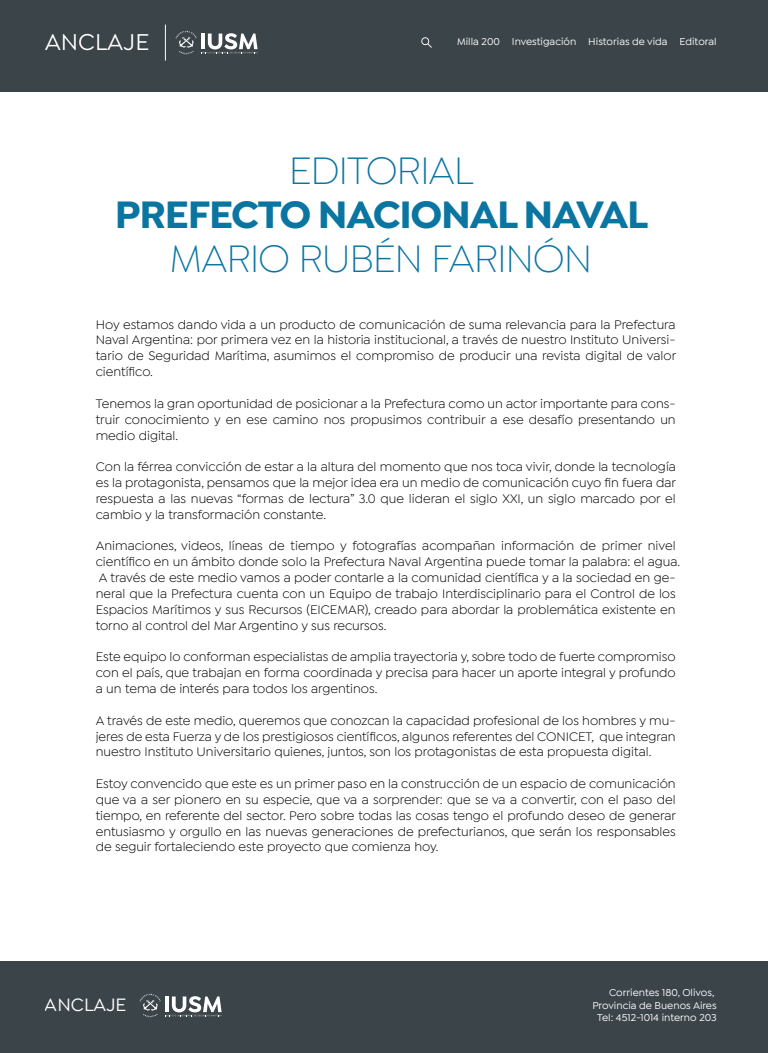
<style>
.page{position:relative;width:768px;height:1053px;background:#fff}
.page>*{position:absolute;margin:0;border:0;box-sizing:border-box;transform-origin:0 0}
.t1{font:300 40.76px "Isidora Sans";letter-spacing:-.03em;color:#0b75a1}
.t2{font:700 40.76px "Isidora Sans";letter-spacing:-.03em;color:#0b75a1}
.t3{font:500 24.44px "Isidora Sans";color:#fff}
.t4{font:500 19.08px "Isidora Sans";color:#fff}
.t5{font:13.2px/15.8px "Isidora Sans";color:#000;text-align:justify}
.t6{font:500 10.6px/12.7px "Isidora Sans";color:#fff;text-align:right}
</style>
<div class="page">
<div style="left:0;top:962px;width:768px;height:91px;background:#3b4449"></div>
<svg style="left:140px;top:994px;width:82px;height:23px"></svg>
<div style="left:0;top:0;width:768px;height:92px;background:#3b4449"></div>
<svg style="left:421px;top:37px;width:11px;height:11px"></svg>
<hr style="left:165px;top:25px;width:1px;height:36px;background:#fff">
<svg style="left:176px;top:31px;width:82px;height:23px"></svg>
<h2 class="t3" style="left:45px;top:28px;width:106px">ANCLAJE</h2>
<p class="t6" style="left:457px;top:36px;width:261px">Milla 200 Investigación Historias de vida Editoral</p>
<h1 class="t1" style="left:289px;top:148px;width:187px">EDITORIAL</h1>
<h1 class="t2" style="left:115px;top:189px;width:535px">PREFECTO NACIONAL NAVAL</h1>
<h1 class="t1" style="left:170px;top:236px;width:424px">MARIO RUBÉN FARINÓN</h1>
<p class="t5" style="left:96px;top:316px;width:582px">Hoy estamos dando vida a un producto de comunicación de suma relevancia para la Prefectura Naval Argentina: por primera vez en la historia institucional, a través de nuestro Instituto Universi&shy;tario de Seguridad Marítima, asumimos el compromiso de producir una revista digital de valor científico.</p>
<p class="t5" style="left:96px;top:395px;width:582px">Tenemos la gran oportunidad de posicionar a la Prefectura como un actor importante para cons&shy;truir conocimiento y en ese camino nos propusimos contribuir a ese desafío presentando un medio digital.</p>
<p class="t5" style="left:96px;top:459px;width:582px">Con la férrea convicción de estar a la altura del momento que nos toca vivir, donde la tecnología es la protagonista, pensamos que la mejor idea era un medio de comunicación cuyo fin fuera dar respuesta a las nuevas “formas de lectura” 3.0 que lideran el siglo XXI, un siglo marcado por el cambio y la transformación constante.</p>
<p class="t5" style="left:96px;top:538px;width:586px;text-align:left">Animaciones, videos, líneas de tiempo y fotografías acompañan información de primer nivel científico en un ámbito donde solo la Prefectura Naval Argentina puede tomar la palabra: el agua.<br>A través de este medio vamos a poder contarle a la comunidad científica y a la sociedad en ge&shy;neral que la Prefectura cuenta con un Equipo de trabajo Interdisciplinario para el Control de los Espacios Marítimos y sus Recursos (EICEMAR), creado para abordar la problemática existente en torno al control del Mar Argentino y sus recursos.</p>
<p class="t5" style="left:96px;top:649px;width:581px">Este equipo lo conforman especialistas de amplia trayectoria y, sobre todo de fuerte compromiso con el país, que trabajan en forma coordinada y precisa para hacer un aporte integral y profundo a un tema de interés para todos los argentinos.</p>
<p class="t5" style="left:96px;top:712px;width:581px">A través de este medio, queremos que conozcan la capacidad profesional de los hombres y mu&shy;jeres de esta Fuerza y de los prestigiosos científicos, algunos referentes del CONICET, que integran nuestro Instituto Universitario quienes, juntos, son los protagonistas de esta propuesta digital.</p>
<p class="t5" style="left:96px;top:776px;width:582px">Estoy convencido que este es un primer paso en la construcción de un espacio de comunicación que va a ser pionero en su especie, que va a sorprender: que se va a convertir, con el paso del tiempo, en referente del sector. Pero sobre todas las cosas tengo el profundo deseo de generar entusiasmo y orgullo en las nuevas generaciones de prefecturianos, que serán los responsables de seguir fortaleciendo este proyecto que comienza hoy.</p>
<h3 class="t4" style="left:45px;top:994px;width:83px">ANCLAJE</h3>
<p class="t6" style="left:592px;top:986px;width:126px">Corrientes 180, Olivos,<br>Provincia de Buenos Aires<br>Tel: 4512-1014 interno 203</p>
</div>
